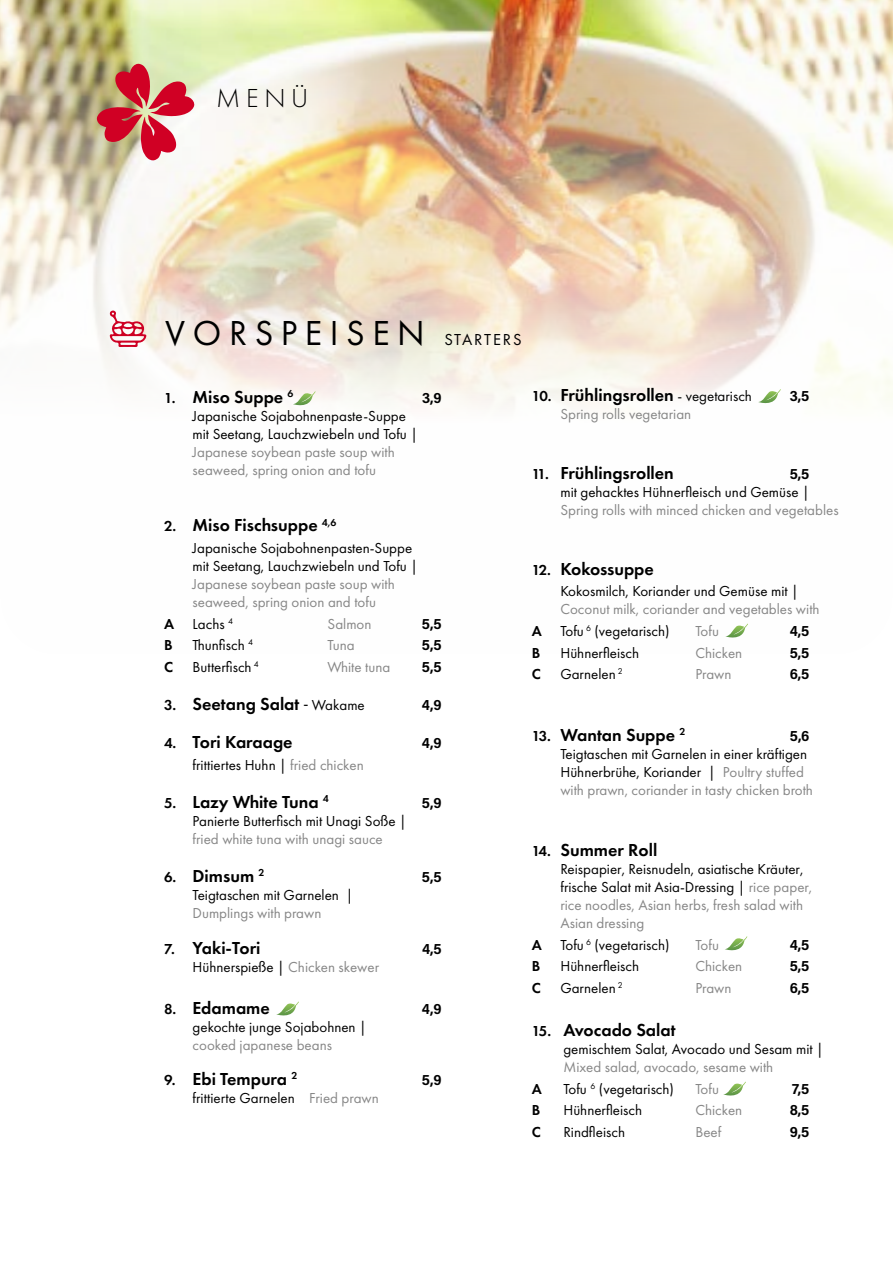
<style>
.page{position:relative;width:893px;height:1263px;background:#fff}
.page>*{position:absolute;margin:0;border:0;box-sizing:border-box;transform-origin:0 0}
.t1{font:36px "Futura PT";letter-spacing:.21em;color:#000}
.t2{font:300 27px "Futura PT";color:#000}
.t3{font:600 18px "Futura PT";color:#000}
.t4{font:15px/18px "Futura PT";color:#000}
.t5{font:15px/18px "Futura PT";color:#878787}
.t6{font:700 15px "Acumin Pro Semi Cond";color:#000}
.t7{font:600 15px "Futura PT";color:#000}
.s1{font-size:16.5px}
.s2{font-size:15px}
.s3{font-weight:600}
.s4{font-family:"Acumin Pro Cond";font-weight:400}
.s5{font-weight:400;font-size:15px}
.s6{color:#878787}
.s7{color:#fff}
.s8{font-weight:600;color:#000}
.s9{color:#000}
</style>
<div class="page">
<img style="left:0;top:0;width:893px;height:624px">
<svg style="left:96px;top:64px;width:99px;height:97px;background:#d17b75"></svg>
<svg style="left:758px;top:389px;width:23px;height:19px"></svg>
<svg style="left:725px;top:624px;width:23px;height:14px"></svg>
<svg style="left:276px;top:1002px;width:23px;height:14px"></svg>
<svg style="left:723px;top:1082px;width:23px;height:14px"></svg>
<svg style="left:725px;top:936px;width:22px;height:15px"></svg>
<svg style="left:293px;top:391px;width:23px;height:19px"></svg>
<svg style="left:110px;top:310px;width:37px;height:37px"></svg>
<h2 class="t2" style="left:216px;top:82px;width:94px">MENÜ</h2>
<h1 class="t1" style="left:165px;top:312px;width:358px">VORSPEISEN <span class="s1">STARTERS</span></h1>
<p class="t3" style="left:164px;top:386px;width:131px"><span class="s2">1.</span> Miso Suppe <sup>6</sup></p>
<p class="t6" style="left:422px;top:387px;width:21px">3,9</p>
<p class="t4" style="left:193px;top:407px;width:227px">Japanische Sojabohnenpaste-Suppe mit Seetang, Lauchzwiebeln und Tofu |</p>
<p class="t5" style="left:193px;top:443px;width:204px">Japanese soybean paste soup with seaweed, spring onion and tofu</p>
<p class="t3" style="left:164px;top:514px;width:174px"><span class="s2">2.</span> Miso Fischsuppe <sup>4,6</sup></p>
<p class="t4" style="left:193px;top:539px;width:227px">Japanische Sojabohnenpasten-Suppe mit Seetang, Lauchzwiebeln und Tofu |</p>
<p class="t5" style="left:193px;top:575px;width:204px">Japanese soybean paste soup with seaweed, spring onion and tofu</p>
<p class="t4" style="left:164px;top:615px;width:71px"><span class="s3">A</span> Lachs <sup>4</sup></p>
<p class="t5" style="left:328px;top:615px;width:45px">Salmon</p>
<p class="t6" style="left:422px;top:613px;width:21px">5,5</p>
<p class="t7" style="left:164px;top:636px;width:10px">B</p>
<p class="t4" style="left:193px;top:636px;width:62px">Thunfisch <sup>4</sup></p>
<p class="t5" style="left:328px;top:636px;width:29px">Tuna</p>
<p class="t6" style="left:422px;top:634px;width:21px">5,5</p>
<p class="t7" style="left:164px;top:657px;width:11px">C</p>
<p class="t4" style="left:193px;top:658px;width:68px">Butterfisch <sup>4</sup></p>
<p class="t5" style="left:328px;top:658px;width:64px">White tuna</p>
<p class="t6" style="left:422px;top:656px;width:21px">5,5</p>
<p class="t3" style="left:164px;top:693px;width:202px"><span class="s2">3.</span> Seetang Salat <span class="s4">-</span> <span class="s5">Wakame</span></p>
<p class="t6" style="left:422px;top:694px;width:21px">4,9</p>
<p class="t3" style="left:164px;top:731px;width:130px"><span class="s2">4.</span> Tori Karaage</p>
<p class="t6" style="left:422px;top:732px;width:21px">4,9</p>
<p class="t4" style="left:193px;top:756px;width:173px">frittiertes Huhn | <span class="s6">fried chicken</span></p>
<p class="t3" style="left:164px;top:791px;width:166px"><span class="s2">5.</span> Lazy White Tuna <sup>4</sup></p>
<p class="t6" style="left:422px;top:792px;width:21px">5,9</p>
<p class="t4" style="left:193px;top:812px;width:216px">Panierte Butterfisch mit Unagi Soße |</p>
<p class="t5" style="left:193px;top:830px;width:192px">fried white tuna with unagi sauce</p>
<p class="t3" style="left:164px;top:865px;width:102px"><span class="s2">6.</span> Dimsum <sup>2</sup></p>
<p class="t6" style="left:422px;top:866px;width:21px">5,5</p>
<p class="t4" style="left:193px;top:886px;width:162px">Teigtaschen mit Garnelen |</p>
<p class="t5" style="left:193px;top:904px;width:130px">Dumplings with prawn</p>
<p class="t3" style="left:164px;top:937px;width:98px"><span class="s2">7.</span> Yaki-Tori</p>
<p class="t6" style="left:422px;top:938px;width:21px">4,5</p>
<p class="t4" style="left:193px;top:958px;width:188px">Hühnerspieße | <span class="s6">Chicken skewer</span></p>
<p class="t3" style="left:164px;top:997px;width:107px"><span class="s2">8.</span> Edamame</p>
<p class="t6" style="left:422px;top:998px;width:21px">4,9</p>
<p class="t4" style="left:193px;top:1018px;width:176px">gekochte junge Sojabohnen |</p>
<p class="t5" style="left:193px;top:1036px;width:141px">cooked japanese beans</p>
<p class="t3" style="left:164px;top:1067px;width:135px"><span class="s2">9.</span> Ebi Tempura <sup>2</sup></p>
<p class="t6" style="left:422px;top:1069px;width:21px">5,9</p>
<p class="t4" style="left:193px;top:1089px;width:188px">frittierte Garnelen <span class="s7">|</span> <span class="s6">Fried prawn</span></p>
<p class="t3" style="left:532px;top:384px;width:222px"><span class="s2">10.</span> Frühlingsrollen <span class="s5">- vegetarisch</span></p>
<p class="t6" style="left:790px;top:385px;width:21px">3,5</p>
<p class="t5" style="left:560px;top:405px;width:132px">Spring rolls vegetarian</p>
<p class="t3" style="left:532px;top:462px;width:144px"><span class="s2">11.</span> Frühlingsrollen</p>
<p class="t6" style="left:790px;top:463px;width:21px">5,5</p>
<p class="t4" style="left:560px;top:483px;width:251px">mit gehacktes Hühnerfleisch und Gemüse |</p>
<p class="t5" style="left:560px;top:501px;width:280px">Spring rolls with minced chicken and vegetables</p>
<p class="t3" style="left:532px;top:557px;width:124px"><span class="s2">12.</span> Kokossuppe</p>
<p class="t4" style="left:560px;top:582px;width:240px">Kokosmilch, Koriander und Gemüse mit |</p>
<p class="t5" style="left:532px;top:599px;width:289px;line-height:21.6px;text-indent:28px">Coconut milk, coriander and vegetables with<br><span class="s8">A</span> <span class="s9">Tofu</span> <sup>6</sup> <span class="s9">(vegetarisch)</span></p>
<p class="t5" style="left:695px;top:622px;width:25px">Tofu</p>
<p class="t6" style="left:790px;top:620px;width:21px">4,5</p>
<p class="t7" style="left:532px;top:643px;width:10px">B</p>
<p class="t4" style="left:560px;top:644px;width:80px">Hühnerfleisch</p>
<p class="t5" style="left:695px;top:644px;width:48px">Chicken</p>
<p class="t6" style="left:790px;top:642px;width:21px">5,5</p>
<p class="t7" style="left:532px;top:665px;width:11px">C</p>
<p class="t4" style="left:560px;top:665px;width:64px">Garnelen <sup>2</sup></p>
<p class="t5" style="left:695px;top:665px;width:38px">Prawn</p>
<p class="t6" style="left:790px;top:663px;width:21px">6,5</p>
<p class="t3" style="left:532px;top:723px;width:155px"><span class="s2">13.</span> Wantan Suppe <sup>2</sup></p>
<p class="t6" style="left:790px;top:725px;width:21px">5,6</p>
<p class="t4" style="left:560px;top:745px;width:254px">Teigtaschen mit Garnelen in einer kräftigen<br>Hühnerbrühe, Koriander | <span class="s6">Poultry stuffed with prawn, coriander in tasty chicken broth</span></p>
<p class="t3" style="left:532px;top:839px;width:127px"><span class="s2">14.</span> Summer Roll</p>
<p class="t4" style="left:560px;top:860px;width:253px">Reispapier, Reisnudeln, asiatische Kräuter, frische Salat mit Asia-Dressing | <span class="s6">rice paper, rice noodles, Asian herbs, fresh salad with Asian dressing</span></p>
<p class="t4" style="left:532px;top:935px;width:139px"><span class="s3">A</span> Tofu <sup>6</sup> (vegetarisch)</p>
<p class="t5" style="left:695px;top:935px;width:25px">Tofu</p>
<p class="t6" style="left:790px;top:934px;width:21px">4,5</p>
<p class="t7" style="left:532px;top:957px;width:10px">B</p>
<p class="t4" style="left:560px;top:957px;width:80px">Hühnerfleisch</p>
<p class="t5" style="left:695px;top:957px;width:48px">Chicken</p>
<p class="t6" style="left:790px;top:955px;width:21px">5,5</p>
<p class="t7" style="left:532px;top:978px;width:11px">C</p>
<p class="t4" style="left:560px;top:979px;width:64px">Garnelen <sup>2</sup></p>
<p class="t5" style="left:695px;top:979px;width:38px">Prawn</p>
<p class="t6" style="left:790px;top:977px;width:21px">6,5</p>
<p class="t3" style="left:532px;top:1019px;width:145px"><span class="s2">15.</span> Avocado Salat</p>
<p class="t4" style="left:563px;top:1040px;width:262px">gemischtem Salat, Avocado und Sesam mit |</p>
<p class="t5" style="left:563px;top:1058px;width:211px">Mixed salad, avocado, sesame with</p>
<p class="t7" style="left:532px;top:1079px;width:12px">A</p>
<p class="t4" style="left:563px;top:1080px;width:112px">Tofu <sup>6</sup> (vegetarisch)</p>
<p class="t5" style="left:695px;top:1080px;width:25px">Tofu</p>
<p class="t6" style="left:792px;top:1078px;width:19px">7,5</p>
<p class="t7" style="left:532px;top:1101px;width:10px">B</p>
<p class="t4" style="left:563px;top:1101px;width:80px">Hühnerfleisch</p>
<p class="t5" style="left:695px;top:1101px;width:48px">Chicken</p>
<p class="t6" style="left:790px;top:1100px;width:21px">8,5</p>
<p class="t7" style="left:532px;top:1123px;width:11px">C</p>
<p class="t4" style="left:563px;top:1123px;width:63px">Rindfleisch</p>
<p class="t5" style="left:695px;top:1123px;width:27px">Beef</p>
<p class="t6" style="left:790px;top:1121px;width:21px">9,5</p>
</div>
